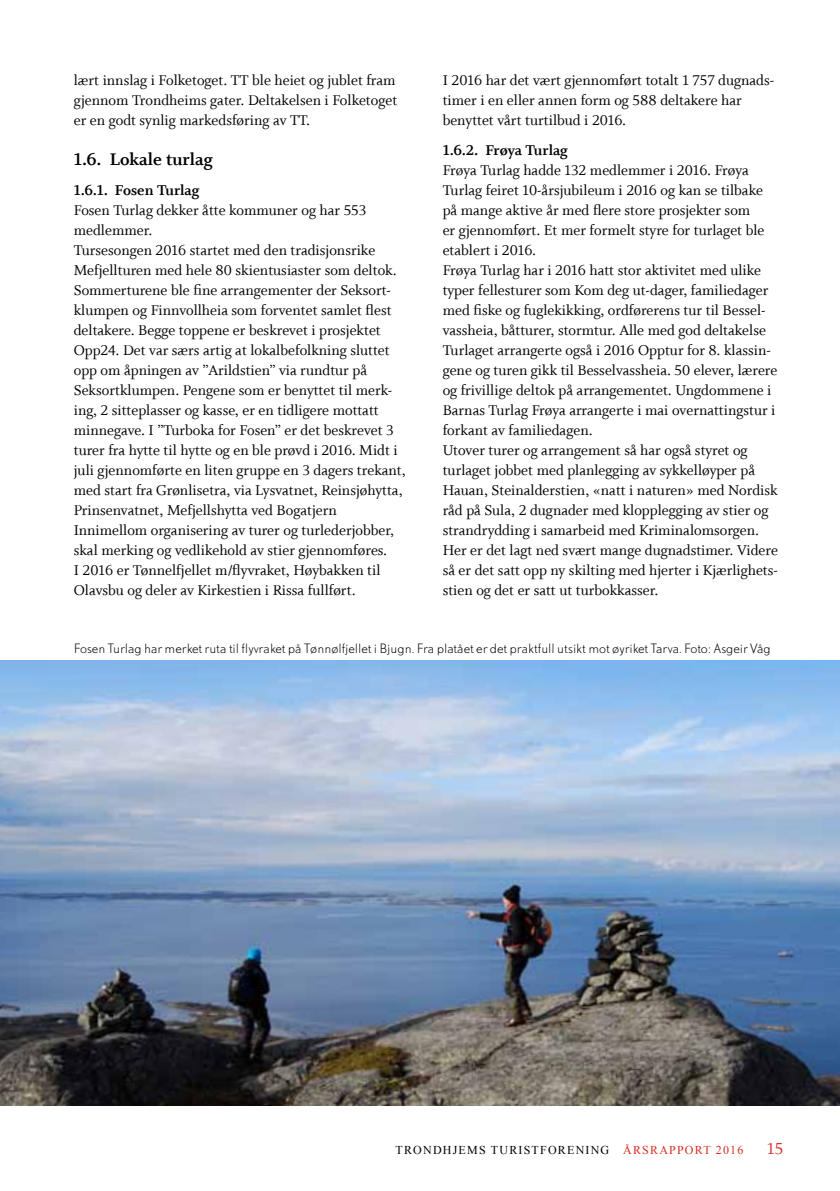
<style>
.page{position:relative;width:840px;height:1191px;background:#fff}
.page>*{position:absolute;margin:0;border:0;box-sizing:border-box;transform-origin:0 0}
.t1{font:19px "Whitman Bold LF";color:#000}
.t2{font:18px "Whitman Roman LF";color:#d82c20}
.t3{font:16px/20px "Whitman Roman LF";color:#000}
.t4{font:16px "Whitman Bold LF";color:#000}
.t5{font:300 12px "DTL Nobel TOT";color:#000}
.t6{font:12px "Times New Roman";letter-spacing:.1em;color:#000}
.t7{font:12px "Times New Roman";letter-spacing:.1em;color:#d82c20}
.s1{color:#d82c20}
</style>
<div class="page">
<img style="left:0;top:660px;width:839px;height:446px">
<p class="t3" style="left:74px;top:70px;width:325px;text-align:justify">lært innslag i Folketoget. TT ble heiet og jublet fram gjennom Trondheims gater. Deltakelsen i Folketoget er en godt synlig markedsføring av TT.</p>
<p class="t1" style="left:74px;top:149px;width:140px">1.6. Lokale turlag</p>
<p class="t4" style="left:74px;top:181px;width:127px">1.6.1. Fosen Turlag</p>
<p class="t3" style="left:74px;top:200px;width:333px">Fosen Turlag dekker åtte kommuner og har 553 medlemmer.<br>Tursesongen 2016 startet med den tradisjonsrike Mefjellturen med hele 80 skientusiaster som deltok.<br>Sommerturene ble fine arrangementer der Seksort&shy;klumpen og Finnvollheia som forventet samlet flest deltakere. Begge toppene er beskrevet i prosjektet Opp24. Det var særs artig at lokalbefolkning sluttet opp om åpningen av ”Arildstien” via rundtur på Seksortklumpen. Pengene som er benyttet til merk&shy;ing, 2 sitteplasser og kasse, er en tidligere mottatt minnegave. I ”Turboka for Fosen” er det beskrevet 3 turer fra hytte til hytte og en ble prøvd i 2016. Midt i juli gjennomførte en liten gruppe en 3 dagers trekant, med start fra Grønlisetra, via Lysvatnet, Reinsjøhytta, Prinsenvatnet, Mefjellshytta ved Bogatjern Innimellom organisering av turer og turlederjobber, skal merking og vedlikehold av stier gjennomføres.<br>I 2016 er Tønnelfjellet m/flyvraket, Høybakken til Olavsbu og deler av Kirkestien i Rissa fullført.</p>
<p class="t3" style="left:442px;top:70px;width:333px">I 2016 har det vært gjennomført totalt 1 757 dugnads&shy;timer i en eller annen form og 588 deltakere har benyttet vårt turtilbud i 2016.</p>
<p class="t4" style="left:442px;top:141px;width:126px">1.6.2. Frøya Turlag</p>
<p class="t3" style="left:442px;top:160px;width:336px">Frøya Turlag hadde 132 medlemmer i 2016. Frøya Turlag feiret 10-årsjubileum i 2016 og kan se tilbake på mange aktive år med flere store prosjekter som<br>er gjennomført. Et mer formelt styre for turlaget ble etablert i 2016.<br>Frøya Turlag har i 2016 hatt stor aktivitet med ulike typer fellesturer som Kom deg ut-dager, familiedager med fiske og fuglekikking, ordførerens tur til Bessel&shy;vassheia, båtturer, stormtur. Alle med god deltakelse Turlaget arrangerte også i 2016 Opptur for 8. klassin&shy;gene og turen gikk til Besselvassheia. 50 elever, lærere og frivillige deltok på arrangementet. Ungdommene i Barnas Turlag Frøya arrangerte i mai overnattingstur i forkant av familiedagen.<br>Utover turer og arrangement så har også styret og turlaget jobbet med planlegging av sykkelløyper på Hauan, Steinalderstien, «natt i naturen» med Nordisk råd på Sula, 2 dugnader med klopplegging av stier og strandrydding i samarbeid med Kriminalomsorgen.<br>Her er det lagt ned svært mange dugnadstimer. Videre så er det satt opp ny skilting med hjerter i Kjærlighets&shy;stien og det er satt ut turbokkasser.</p>
<p class="t5" style="left:74px;top:640px;width:698px">Fosen Turlag har merket ruta til flyvraket på Tønnølfjellet i Bjugn. Fra platået er det praktfull utsikt mot øyriket Tarva. Foto: Asgeir Våg</p>
<p class="t6" style="left:395px;top:1141px;width:247px">TRONDHJEMS TURISTFORENING <span class="s1">ÅRSR</span></p>
<p class="t7" style="left:659px;top:1141px;width:86px">APPORT 2016</p>
<p class="t2" style="left:766px;top:1138px;width:17px">15</p>
</div>
